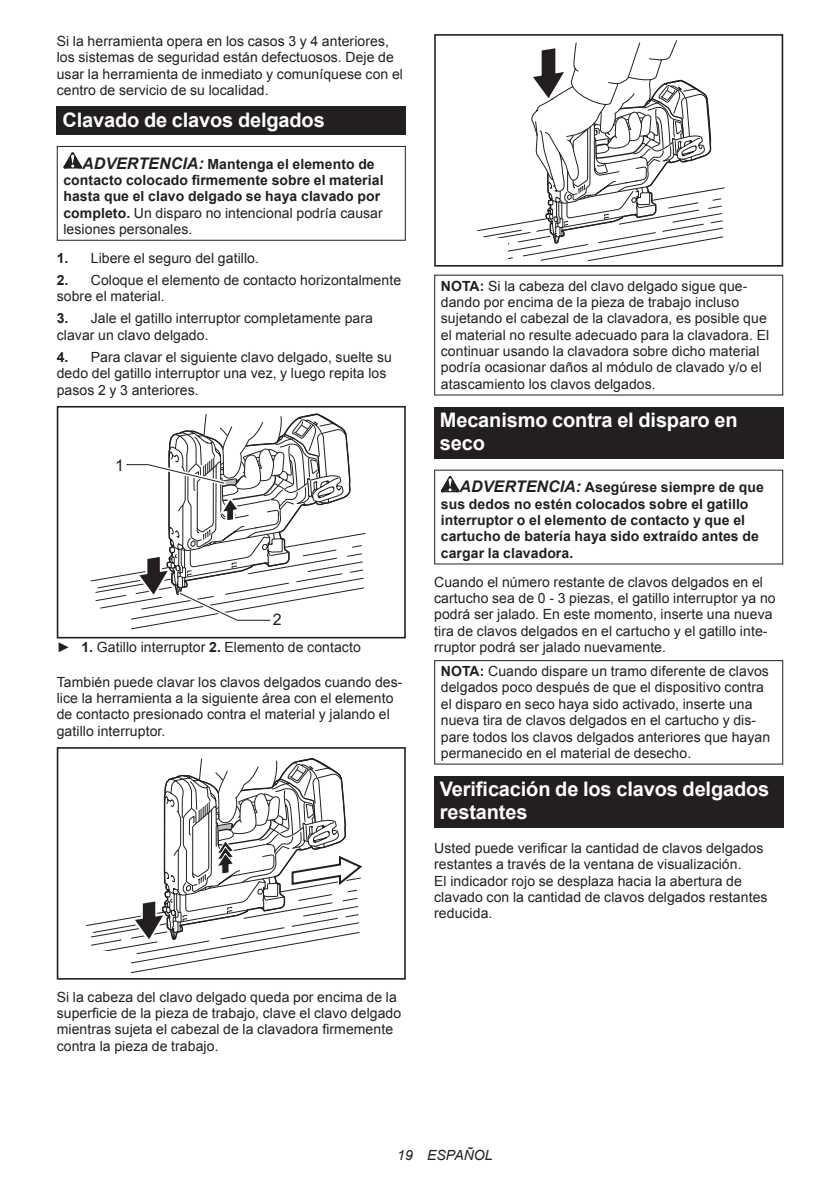
<style>
.page{position:relative;width:840px;height:1191px;background:#fff}
.page>*{position:absolute;margin:0;border:0;box-sizing:border-box;transform-origin:0 0}
.t1{font:700 20px/23.4px "Arial";letter-spacing:-.01em;color:#fff}
.t2{font:16px "Arial";color:#231f20}
.t3{font:14px/16.4px "Arial";letter-spacing:.005em;color:#231f20}
.t4{font:700 14px/16.4px "Arial";letter-spacing:.005em;color:#231f20}
.t5{font:italic 14px "Arial";letter-spacing:.005em;color:#231f20}
.s1{font-style:italic;font-size:16px}
.s2{font-weight:400}
.s3{font-weight:700}
</style>
<div class="page">
<div style="left:57px;top:107px;width:348px;height:28px;background:#231f20"></div>
<svg style="left:63px;top:152px;width:19px;height:16px"></svg>
<div style="left:57px;top:146px;width:348px;height:95px;border:1px solid #231f20"></div>
<div style="left:57px;top:406px;width:348px;height:232px;border:2px solid #231f20"></div>
<svg style="left:90px;top:406px;width:276px;height:224px"></svg>
<svg style="left:86px;top:758px;width:277px;height:216px"></svg>
<div style="left:57px;top:951px;width:73px;height:28px;background:#fff"></div>
<div style="left:57px;top:747px;width:348px;height:232px;border:2px solid #231f20"></div>
<svg style="left:477px;top:40px;width:248px;height:222px"></svg>
<div style="left:434px;top:238px;width:73px;height:29px;background:#fff"></div>
<div style="left:434px;top:34px;width:348px;height:233px;border:2px solid #231f20"></div>
<div style="left:434px;top:407px;width:348px;height:52px;background:#231f20"></div>
<svg style="left:440px;top:476px;width:19px;height:16px"></svg>
<div style="left:434px;top:660px;width:348px;height:104px;border:1px solid #231f20"></div>
<div style="left:434px;top:776px;width:348px;height:52px;background:#231f20"></div>
<p class="t3" style="left:57px;top:33px;width:347px">Si la herramienta opera en los casos 3 y 4 anteriores, los sistemas de seguridad están defectuosos. Deje de usar la herramienta de inmediato y comuníquese con el centro de servicio de su localidad.</p>
<h1 class="t1" style="left:62px;top:108px;width:264px">Clavado de clavos delgados</h1>
<p class="t4" style="left:63px;top:156px;width:321px;text-indent:19px"><span class="s1">ADVERTENCIA:</span> Mantenga el elemento de contacto colocado firmemente sobre el material hasta que el clavo delgado se haya clavado por completo. <span class="s2">Un disparo no intencional podría causar lesiones personales.</span></p>
<p class="t3" style="left:57px;top:250px;width:204px"><span class="s3">1.</span> Libere el seguro del gatillo.</p>
<p class="t3" style="left:57px;top:272px;width:346px"><span class="s3">2.</span> Coloque el elemento de contacto horizontalmente sobre el material.</p>
<p class="t3" style="left:57px;top:310px;width:317px"><span class="s3">3.</span> Jale el gatillo interruptor completamente para clavar un clavo delgado.</p>
<p class="t3" style="left:57px;top:349px;width:336px"><span class="s3">4.</span> Para clavar el siguiente clavo delgado, suelte su dedo del gatillo interruptor una vez, y luego repita los pasos 2 y 3 anteriores.</p>
<p class="t2" style="left:115px;top:455px;width:10px">1</p>
<p class="t2" style="left:273px;top:609px;width:10px">2</p>
<p class="t3" style="left:57px;top:639px;width:305px">► <span class="s3">1.</span> Gatillo interruptor <span class="s3">2.</span> Elemento de contacto</p>
<p class="t3" style="left:57px;top:673px;width:347px">También puede clavar los clavos delgados cuando des&shy;lice la herramienta a la siguiente área con el elemento de contacto presionado contra el material y jalando el gatillo interruptor.</p>
<p class="t3" style="left:57px;top:988px;width:346px">Si la cabeza del clavo delgado queda por encima de la superficie de la pieza de trabajo, clave el clavo delgado mientras sujeta el cabezal de la clavadora firmemente contra la pieza de trabajo.</p>
<p class="t3" style="left:440px;top:277px;width:329px"><span class="s3">NOTA:</span> Si la cabeza del clavo delgado sigue que&shy;dando por encima de la pieza de trabajo incluso sujetando el cabezal de la clavadora, es posible que el material no resulte adecuado para la clavadora. El continuar usando la clavadora sobre dicho material podría ocasionar daños al módulo de clavado y/o el atascamiento los clavos delgados.</p>
<h1 class="t1" style="left:439px;top:409px;width:299px">Mecanismo contra el disparo en seco</h1>
<p class="t4" style="left:440px;top:479px;width:324px;text-indent:19px"><span class="s1">ADVERTENCIA:</span> Asegúrese siempre de que sus dedos no estén colocados sobre el gatillo interruptor o el elemento de contacto y que el cartucho de batería haya sido extraído antes de cargar la clavadora.</p>
<p class="t3" style="left:434px;top:573px;width:343px">Cuando el número restante de clavos delgados en el cartucho sea de 0 - 3 piezas, el gatillo interruptor ya no podrá ser jalado. En este momento, inserte una nueva tira de clavos delgados en el cartucho y el gatillo inte&shy;rruptor podrá ser jalado nuevamente.</p>
<p class="t3" style="left:440px;top:663px;width:331px"><span class="s3">NOTA:</span> Cuando dispare un tramo diferente de clavos delgados poco después de que el dispositivo contra el disparo en seco haya sido activado, inserte una nueva tira de clavos delgados en el cartucho y dis&shy;pare todos los clavos delgados anteriores que hayan permanecido en el material de desecho.</p>
<h1 class="t1" style="left:439px;top:778px;width:331px">Verificación de los clavos delgados restantes</h1>
<p class="t3" style="left:434px;top:839px;width:335px">Usted puede verificar la cantidad de clavos delgados restantes a través de la ventana de visualización.<br>El indicador rojo se desplaza hacia la abertura de clavado con la cantidad de clavos delgados restantes reducida.</p>
<p class="t5" style="left:397px;top:1146px;width:97px">19 ESPAÑOL</p>
</div>
